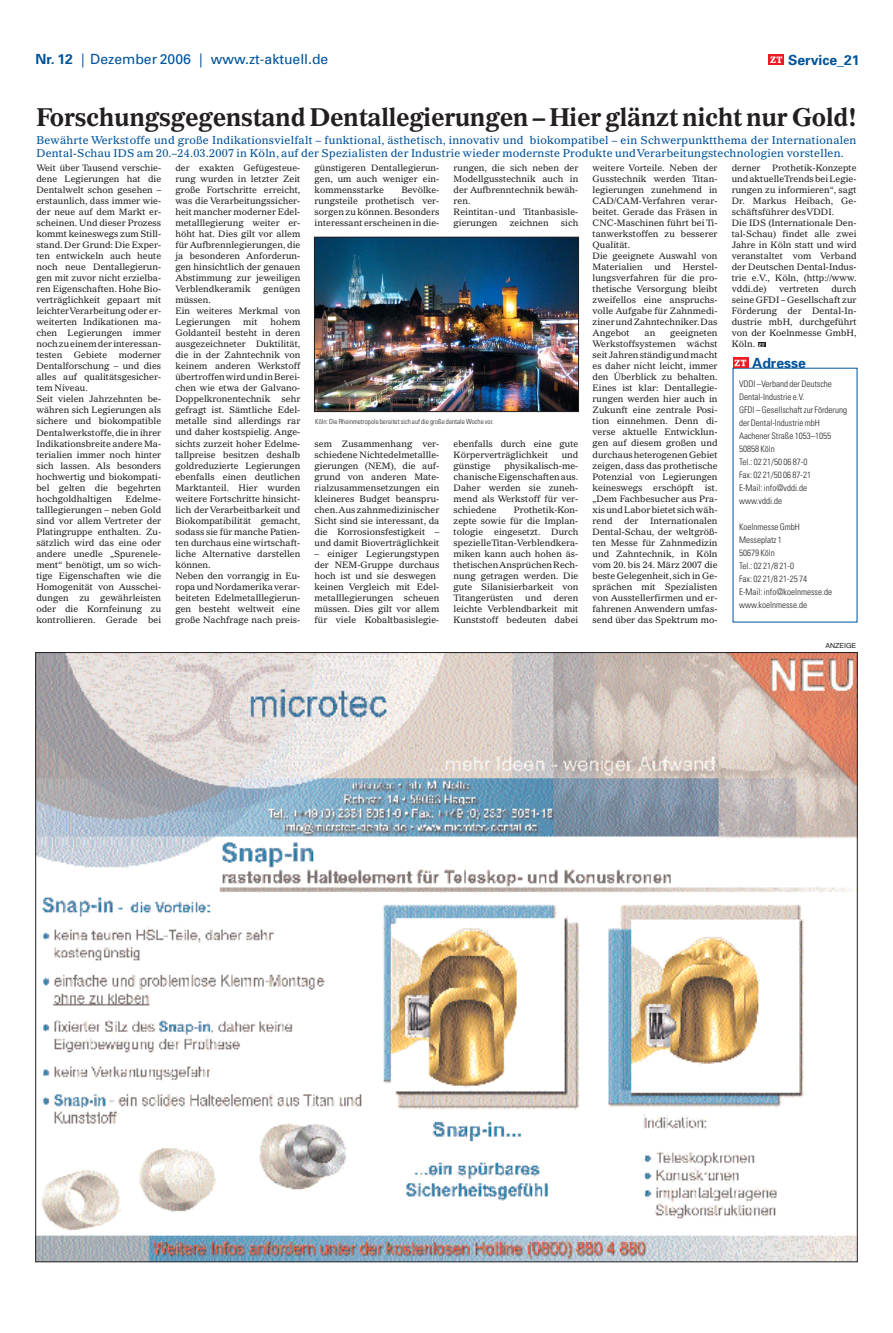
<style>
.page{position:relative;width:893px;height:1333px;background:#fff}
.page>*{position:absolute;margin:0;border:0;box-sizing:border-box;transform-origin:0 0}
.t1{font:700 25px "Gazette LH";letter-spacing:-.015em;color:#231f20}
.t2{font:14px "Univers";color:#00539b}
.t3{font:700 14px "Univers";color:#00539b}
.t4{font:11px/13.2px "Gazette LH";letter-spacing:.015em;color:#00539b}
.t5{font:9px/11px "Gazette LH";color:#231f20;text-align:justify}
.t6{font:300 condensed 9px/13px "Univers";color:#231f20}
.t7{font:300 condensed 7px "Univers";color:#231f20}
.t8{font:7px "Helvetica";color:#231f20}
.s1{font-weight:700}
</style>
<div class="page">
<svg style="left:758px;top:342px;width:7px;height:5px"></svg>
<div style="left:768px;top:55px;width:16px;height:10px;background:#ed1c24"></div>
<svg style="left:770px;top:56px;width:12px;height:7px"></svg>
<img style="left:37px;top:654px;width:818px;height:605px">
<svg style="left:733px;top:358px;width:15px;height:10px"></svg>
<svg style="left:734px;top:360px;width:12px;height:6px"></svg>
<img style="left:316px;top:239px;width:261px;height:171px">
<div style="left:314px;top:237px;width:265px;height:175px;border:1px solid #231f20"></div>
<h2 class="t2" style="left:36px;top:54px;width:294px"><span class="s1">Nr. 12</span> | Dezember 2006 | www.zt-aktuell.de</h2>
<h2 class="t3" style="left:788px;top:55px;width:73px">Service_21</h2>
<h1 class="t1" style="left:36px;top:108px;width:822px">Forschungsgegenstand Dentallegierungen – Hier glänzt nicht nur Gold!</h1>
<p class="t4" style="left:36px;top:134px;width:822px">Bewährte Werkstoffe und große Indikationsvielfalt – funktional, ästhetisch, innovativ und biokompatibel – ein Schwerpunktthema der Internationalen<br>Dental-Schau IDS am 20.–24.03.2007 in Köln, auf der Spezialisten der Industrie wieder modernste Produkte und Verarbeitungstechnologien vorstellen.</p>
<p class="t5" style="left:36px;top:163px;width:126px">Weit über Tausend verschie&shy;dene Legierungen hat die Dentalwelt schon gesehen – erstaunlich, dass immer wie&shy;der neue auf dem Markt er&shy;scheinen. Und dieser Prozess kommt keineswegs zum Still&shy;stand. Der Grund: Die Exper&shy;ten entwickeln auch heute noch neue Dentallegierun&shy;gen mit zuvor nicht erzielba&shy;ren Eigenschaften. Hohe Bio&shy;verträglichkeit gepaart mit leichter Verarbeitung oder er&shy;weiterten Indikationen ma&shy;chen Legierungen immer noch zu einem der interessan&shy;testen</p>
<p class="t5" style="left:36px;top:350px;width:126px;text-align:left;text-indent:82px">moderner<br>Dentalforschung – und dies alles auf qualitätsgesicher&shy;tem Niveau.<br>Seit vielen Jahrzehnten be&shy;währen sich Legierungen als sichere und biokompatible<br>Dentalwerkstoffe,die in ihrer<br>Indikationsbreite andere Ma&shy;terialien immer noch hinter sich lassen. Als besonders hochwertig und biokompati&shy;bel gelten die begehrten hochgoldhaltigen</p>
<p class="t5" style="left:74px;top:350px;width:35px">Gebiete</p>
<p class="t5" style="left:36px;top:493px;width:126px;text-indent:89px">Edelme&shy;talllegierungen – neben Gold sind vor allem Vertreter der Platingruppe enthalten. Zu&shy;sätzlich wird das eine oder andere unedle „Spurenele&shy;ment“ benötigt, um so wich&shy;tige Eigenschaften wie die Homogenität von Ausschei&shy;dungen zu gewährleisten oder die Kornfeinung zu kontrollieren. Gerade bei</p>
<p class="t5" style="left:175px;top:163px;width:126px">der exakten Gefügesteue&shy;rung wurden in letzter Zeit große Fortschritte erreicht, was die Verarbeitungssicher&shy;heit mancher moderner Edel&shy;metalllegierung weiter er&shy;höht hat. Dies gilt vor allem für Aufbrennlegierungen, die ja besonderen Anforderun&shy;gen hinsichtlich der genauen Abstimmung zur jeweiligen Verblendkeramik</p>
<p class="t5" style="left:263px;top:284px;width:39px">genügen</p>
<p class="t5" style="left:175px;top:295px;width:126px;text-align:left">müssen.<br>Ein weiteres Merkmal von<br>Legierungen</p>
<p class="t5" style="left:175px;top:317px;width:126px;text-align:left;text-indent:95px">hohem<br>Goldanteil besteht in deren ausgezeichneter Duktilität, die in der Zahntechnik von keinem anderen Werkstoff übertroffen wird und in Berei&shy;chen wie etwa der Galvano-<br>Doppelkronentechnik sehr gefragt ist. Sämtliche Edel&shy;metalle sind allerdings rar und daher kostspielig. Ange&shy;sichts zurzeit hoher Edelme&shy;tallpreise besitzen deshalb goldreduzierte Legierungen ebenfalls einen deutlichen<br>Marktanteil. Hier wurden weitere Fortschritte hinsicht&shy;lich der Verarbeitbarkeit und<br>Biokompatibilität gemacht, sodass sie für manche Patien&shy;ten durchaus eine wirtschaft&shy;liche Alternative darstellen können.<br>Neben den vorrangig in Eu&shy;ropa und Nordamerika verar&shy;beiteten Edelmetalllegierun&shy;gen besteht weltweit eine große Nachfrage nach preis-</p>
<p class="t5" style="left:243px;top:317px;width:16px">mit</p>
<p class="t5" style="left:315px;top:163px;width:126px">günstigeren Dentallegierun&shy;gen, um auch weniger ein&shy;kommensstarke</p>
<p class="t5" style="left:315px;top:185px;width:126px;text-indent:87px">Bevölke&shy;rungsteile prothetisch ver&shy;sorgen zu können. Besonders interessant erscheinen in die-</p>
<p class="t5" style="left:454px;top:163px;width:126px;text-align:left">rungen, die sich neben der<br>Modellgusstechnik auch in der Aufbrenntechnik bewäh&shy;ren.<br>Reintitan-und Titanbasisle&shy;gierungen</p>
<p class="t5" style="left:510px;top:218px;width:40px">zeichnen</p>
<p class="t5" style="left:561px;top:218px;width:19px">sich</p>
<p class="t7" style="left:315px;top:419px;width:180px">Köln: Die Rheinmetropole bereitet sich auf die große dentale Woche vor.</p>
<p class="t5" style="left:315px;top:438px;width:126px">sem Zusammenhang ver&shy;schiedene Nichtedelmetallle&shy;gierungen (NEM), die auf&shy;grund von anderen Mate&shy;rialzusammensetzungen ein kleineres Budget beanspru&shy;chen.Aus zahnmedizinischer Sicht sind sie interessant, da die Korrosionsfestigkeit – und damit Bioverträglichkeit</p>
<p class="t5" style="left:315px;top:549px;width:126px;text-align:left">– einiger Legierungstypen der NEM-Gruppe durchaus hoch ist und sie deswegen keinen Vergleich mit Edel&shy;metalllegierungen scheuen müssen. Dies gilt vor allem für viele Kobaltbasislegie-</p>
<p class="t5" style="left:454px;top:438px;width:126px">ebenfalls durch eine gute<br>Körperverträglichkeit</p>
<p class="t5" style="left:562px;top:449px;width:18px">und</p>
<p class="t5" style="left:454px;top:460px;width:126px;text-indent:51px">physikalisch-me&shy;chanische Eigenschaften aus.<br>Daher werden sie zuneh&shy;mend als Werkstoff für ver&shy;schiedene</p>
<p class="t5" style="left:454px;top:460px;width:38px">günstige</p>
<p class="t5" style="left:454px;top:504px;width:126px;text-indent:60px">Prothetik-Kon&shy;zepte sowie für die Implan&shy;tologie eingesetzt. Durch spezielle Titan-Verblendkera&shy;miken kann auch hohen äs&shy;thetischen Ansprüchen Rech&shy;nung getragen werden. Die gute Silanisierbarkeit von Titangerüsten</p>
<p class="t5" style="left:454px;top:593px;width:126px;text-indent:100px">deren leichte Verblendbarkeit mit Kunststoff bedeuten dabei</p>
<p class="t5" style="left:525px;top:593px;width:18px">und</p>
<p class="t5" style="left:593px;top:163px;width:126px;text-align:left">weitere Vorteile. Neben der<br>Gusstechnik werden Titan&shy;legierungen zunehmend in<br>CAD/CAM-Verfahren verar&shy;beitet. Gerade das Fräsen in<br>CNC-Maschinen führt bei Ti&shy;tanwerkstoffen zu besserer<br>Qualität.<br>Die geeignete Auswahl von<br>Materialien</p>
<p class="t5" style="left:593px;top:262px;width:126px;text-indent:90px">Herstel&shy;lungsverfahren für die pro&shy;thetische Versorgung bleibt zweifellos eine anspruchs&shy;volle Aufgabe für Zahnmedi&shy;ziner und Zahntechniker.Das Angebot</p>
<p class="t5" style="left:654px;top:262px;width:18px">und</p>
<p class="t5" style="left:593px;top:328px;width:126px;text-indent:78px">geeigneten Werkstoffsystemen wächst seit Jahren ständig und macht es daher nicht leicht, immer den Überblick zu behalten.<br>Eines ist klar: Dentallegie&shy;rungen werden hier auch in Zukunft eine zentrale Posi&shy;tion einnehmen. Denn di&shy;verse aktuelle Entwicklun&shy;gen auf diesem großen und durchaus heterogenen Gebiet zeigen, dass das prothetische Potenzial von Legierungen keineswegs erschöpft ist. „Dem Fachbesucher aus Pra&shy;xis und Labor bietet sich wäh&shy;rend</p>
<p class="t5" style="left:645px;top:328px;width:12px">an</p>
<p class="t5" style="left:593px;top:515px;width:126px;text-indent:58px">Internationalen Dental-Schau, der weltgröß&shy;ten Messe für Zahnmedizin und Zahntechnik, in Köln vom 20. bis 24. März 2007 die beste Gelegenheit, sich in Ge&shy;sprächen mit Spezialisten von Ausstellerfirmen und er&shy;fahrenen Anwendern umfas&shy;send über das Spektrum mo-</p>
<p class="t5" style="left:624px;top:515px;width:16px">der</p>
<p class="t5" style="left:732px;top:163px;width:126px;text-align:left;text-indent:40px">Prothetik-Konzepte und aktuelle Trends bei Legie&shy;rungen zu informieren“, sagt<br>Dr. Markus Heibach, Ge&shy;schäftsführer des VDDI.<br>Die IDS (Internationale Den&shy;tal-Schau) findet alle zwei<br>Jahre in Köln statt und wird veranstaltet vom Verband der Deutschen Dental-Indus&shy;trie e.V., Köln, (http://www. vddi.de)</p>
<p class="t5" style="left:732px;top:163px;width:30px">derner</p>
<p class="t5" style="left:732px;top:284px;width:126px;text-indent:100px">durch seine GFDI – Gesellschaft zur Förderung der Dental-In&shy;dustrie mbH, durchgeführt von der Koelnmesse GmbH, Köln.</p>
<p class="t5" style="left:779px;top:284px;width:41px">vertreten</p>
<h2 class="t3" style="left:752px;top:358px;width:55px">Adresse</h2>
<p class="t6" style="left:739px;top:378px;width:110px">VDDI –Verband der Deutsche<br>Dental-Industrie e.V.<br>GFDI – Gesellschaft zur Förderung der Dental-Industrie mbH<br>Aachener Straße 1053–1055<br>50858 Köln<br>Tel.: 02 21/50 06 87-0<br>Fax: 02 21/50 06 87-21<br>E-Mail: info@vddi.de www.vddi.de</p>
<p class="t6" style="left:739px;top:521px;width:95px">Koelnmesse GmbH<br>Messeplatz 1<br>50679 Köln<br>Tel.: 02 21/8 21-0<br>Fax: 02 21/8 21-25 74<br>E-Mail: info@koelnmesse.de www.koelnmesse.de</p>
<p class="t8" style="left:825px;top:643px;width:32px">ANZEIGE</p>
</div>
